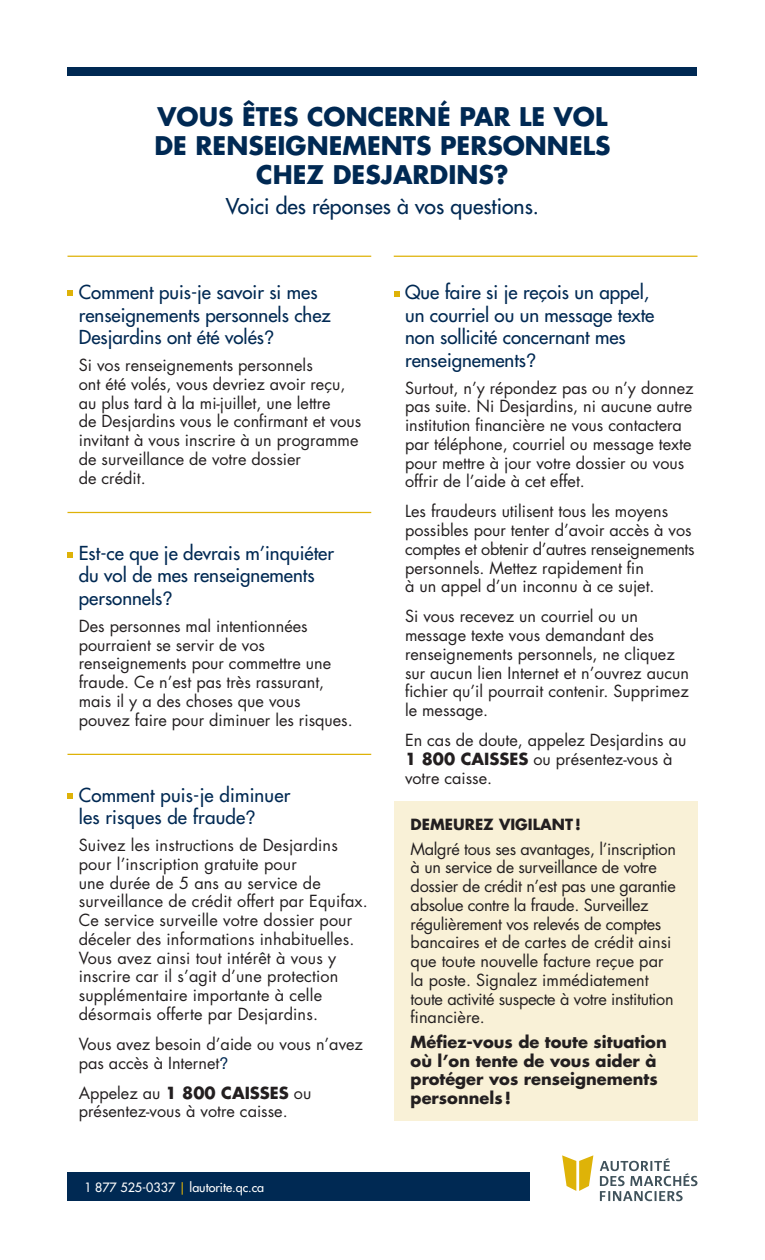
<style>
.page{position:relative;width:765px;height:1260px;background:#fff}
.page>*{position:absolute;margin:0;border:0;box-sizing:border-box;transform-origin:0 0}
.Question{font:700 25px/28.8px "Futura Std";color:#002953;text-align:center}
.Question-2{font:500 21.25px "Futura Std";color:#002953}
.Question_finale{font:500 18.75px/22.5px "Futura Std";color:#002953}
.Texte_final_entre{font:16.25px/18.8px "Futura Std";color:#231f20}
.Texte_final{font:16.25px/18.8px "Futura Std";color:#231f20}
.Texte_final_entre-2{font:16.25px/18.8px "Futura Std";letter-spacing:-.02em;color:#231f20}
.Texte_final-2{font:700 16.25px/18.8px "Futura Std";color:#231f20}
.Reponse{font:700 15px "Futura Std";color:#231f20}
.Question_finale-2{font:500 12.5px "Futura Std";color:#fff}
.s1{font-family:"Helvetica Neue";font-weight:400}
.s2{font-family:"Helvetica Neue";color:#002953}
.s3{font-weight:700}
.s4{color:#deb208}
</style>
<div class="page">
<hr style="left:68px;top:256px;width:303px;height:1px;background:#deb208">
<hr style="left:68px;top:512px;width:303px;height:1px;background:#deb208">
<hr style="left:68px;top:754px;width:303px;height:1px;background:#deb208">
<svg style="left:68px;top:290px;width:5px;height:6px"></svg>
<svg style="left:68px;top:552px;width:5px;height:5px"></svg>
<svg style="left:68px;top:793px;width:5px;height:6px"></svg>
<hr style="left:394px;top:256px;width:304px;height:1px;background:#deb208">
<svg style="left:394px;top:291px;width:6px;height:6px"></svg>
<div style="left:394px;top:801px;width:304px;height:320px;background:#f9f1d7"></div>
<svg style="left:562px;top:1155px;width:31px;height:36px"></svg>
<svg style="left:600px;top:1158px;width:97px;height:43px"></svg>
<div style="left:68px;top:1172px;width:462px;height:29px;background:#002953"></div>
<div style="left:68px;top:68px;width:630px;height:8px;background:#002953"></div>
<p class="Question" style="left:154px;top:102px;width:458px">VOUS ÊTES CONCERNÉ PAR LE VOL<br>DE RENSEIGNEMENTS PERSONNELS<br>CHEZ DESJARDINS?</p>
<p class="Question-2" style="left:226px;top:193px;width:315px">Voici des réponses à vos questions.</p>
<p class="Question_finale" style="left:79px;top:281px;width:253px">Comment puis-je savoir si mes renseignements personnels chez<br>Desjardins ont été volés<span class="s1">?</span></p>
<p class="Texte_final" style="left:79px;top:356px;width:284px">Si vos renseignements personnels<br>ont été volés, vous devriez avoir reçu, au plus tard à la mi-juillet, une lettre<br>de Desjardins vous le confirmant et vous invitant à vous inscrire à un programme de surveillance de votre dossier<br>de crédit.</p>
<p class="Question_finale" style="left:79px;top:542px;width:257px">Est-ce que je devrais m’inquiéter du vol de mes renseignements personnels<span class="s1">?</span></p>
<p class="Texte_final" style="left:79px;top:617px;width:276px">Des personnes mal intentionnées pourraient se servir de vos renseignements pour commettre une fraude. Ce n’est pas très rassurant, mais il y a des choses que vous pouvez faire pour diminuer les risques.</p>
<p class="Question_finale" style="left:79px;top:784px;width:213px">Comment puis-je diminuer les risques de fraude<span class="s1">?</span></p>
<p class="Texte_final_entre" style="left:79px;top:836px;width:291px">Suivez les instructions de Desjardins pour l’inscription gratuite pour<br>une durée de 5 ans au service de surveillance de crédit offert par Equifax.<br>Ce service surveille votre dossier pour déceler des informations inhabituelles.<br>Vous avez ainsi tout intérêt à vous y inscrire car il s’agit d’une protection supplémentaire importante à celle désormais offerte par Desjardins.</p>
<p class="Texte_final_entre" style="left:79px;top:1035px;width:286px">Vous avez besoin d’aide ou vous n’avez pas accès à Internet<span class="s2">?</span></p>
<p class="Texte_final" style="left:79px;top:1084px;width:234px">Appelez au <span class="s3">1 800 CAISSES</span> ou présentez-vous à votre caisse.</p>
<p class="Question_finale-2" style="left:84px;top:1180px;width:181px">1 877 525-0337 <span class="s4">|</span> lautorite.qc.ca</p>
<p class="Question_finale" style="left:405px;top:281px;width:251px">Que faire si je reçois un appel, un courriel ou un message texte non sollicité concernant mes renseignements<span class="s1">?</span></p>
<p class="Texte_final_entre" style="left:405px;top:379px;width:290px">Surtout, n’y répondez pas ou n’y donnez pas suite. Ni Desjardins, ni aucune autre institution financière ne vous contactera par téléphone, courriel ou message texte pour mettre à jour votre dossier ou vous offrir de l’aide à cet effet.</p>
<p class="Texte_final_entre" style="left:405px;top:502px;width:291px">Les fraudeurs utilisent tous les moyens possibles pour tenter d’avoir accès à vos comptes et obtenir d’autres renseignements personnels. Mettez rapidement fin<br>à un appel d’un inconnu à ce sujet.</p>
<p class="Texte_final_entre" style="left:405px;top:607px;width:286px">Si vous recevez un courriel ou un message texte vous demandant des renseignements personnels, ne cliquez sur aucun lien Internet et n’ouvrez aucun fichier qu’il pourrait contenir. Supprimez le message.</p>
<p class="Texte_final_entre" style="left:405px;top:731px;width:283px">En cas de doute, appelez Desjardins au<br><span class="s3">1 800 CAISSES</span> ou présentez-vous à votre caisse.</p>
<p class="Reponse" style="left:411px;top:815px;width:172px">DEMEUREZ VIGILANT!</p>
<p class="Texte_final_entre-2" style="left:411px;top:839px;width:267px">Malgré tous ses avantages, l’inscription à un service de surveillance de votre dossier de crédit n’est pas une garantie absolue contre la fraude. Surveillez régulièrement vos relevés de comptes bancaires et de cartes de crédit ainsi que toute nouvelle facture reçue par la poste. Signalez immédiatement toute activité suspecte à votre institution financière.</p>
<p class="Texte_final-2" style="left:411px;top:1032px;width:258px">Méfiez-vous de toute situation où l’on tente de vous aider à protéger vos renseignements personnels!</p>
</div>
